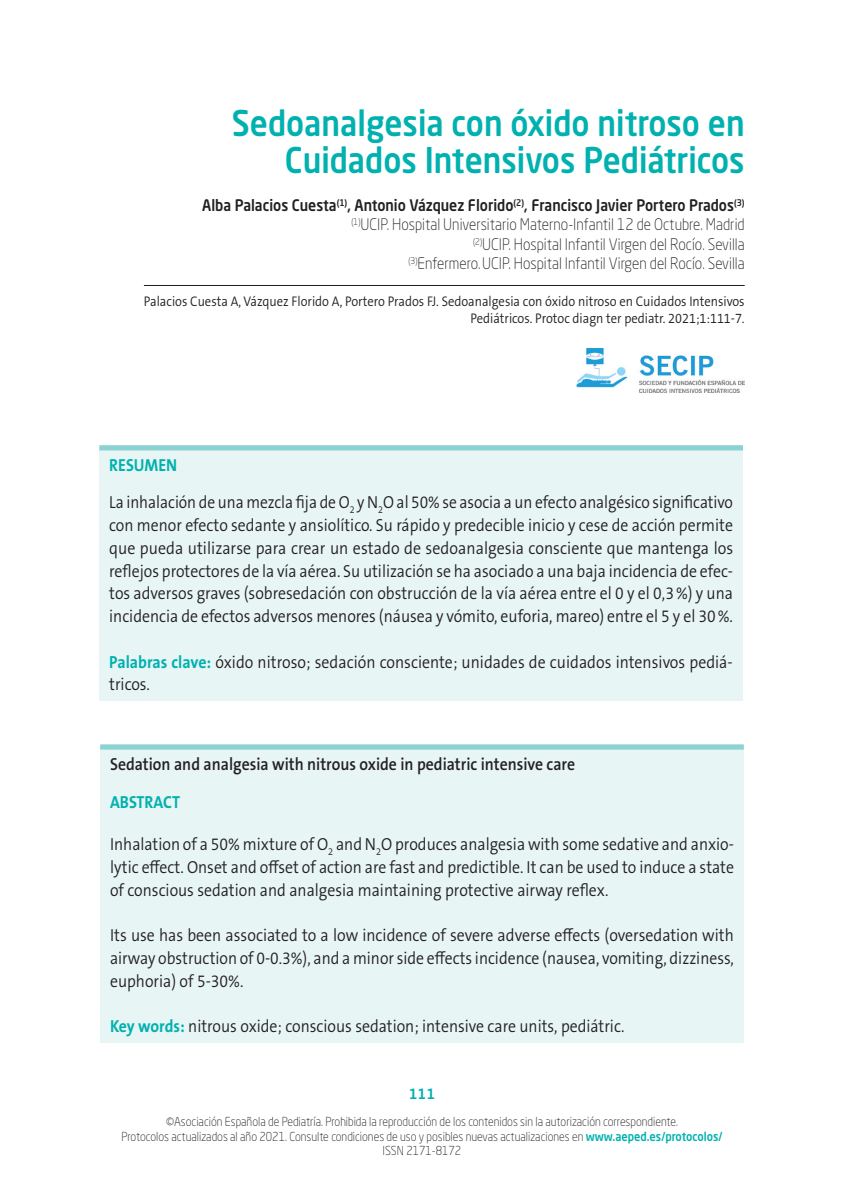
<style>
.page{position:relative;width:844px;height:1191px;background:#fff}
.page>*{position:absolute;margin:0;border:0;box-sizing:border-box;transform-origin:0 0}
.t1{font:500 35px/36.8px "Neo Sans Std";color:#00b1b0;text-align:right;scale:.9 1}
.t2{font:300 17.5px/22.8px "The Sans B Plus W4";color:#231f20;text-align:justify;scale:.9 1}
.t3{font:300 17.5px/22.8px "The Sans B Plus W4";color:#231f20;text-align:justify;scale:.88 1}
.t4{font:600 17.5px "The Sans B Plus W6";color:#231f20;scale:.9 1}
.t5{font:700 17.5px "The Sans B Plus W7";color:#00b1b0;scale:.9 1}
.t6{font:300 15.75px/19.2px "Neo Sans Std";color:#231f20;text-align:right;scale:.9 1}
.t7{font:300 14px/17.5px "The Sans B Plus W4";color:#231f20;text-align:right;scale:.9 1}
.t8{font:500 14px "Neo Sans Std";color:#00b1b0}
.t9{font:300 12.25px/14.7px "Neo Sans Std";color:#231f20;text-align:center;scale:.9 1}
.s1{font-weight:500}
.s2{font-family:"The Sans B Plus W7";font-weight:700;color:#00b1b0}
.s3{font-weight:500;color:#00b1b0}
</style>
<div class="page">
<hr style="left:144px;top:285px;width:600px;height:1px;background:#231f20">
<div style="left:99px;top:448px;width:643px;height:252px;background:#e7f5f4"></div>
<div style="left:99px;top:445px;width:643px;height:5px;background:#8bd2d3"></div>
<img style="left:576px;top:348px;width:168px;height:45px">
<div style="left:100px;top:747px;width:643px;height:295px;background:#e7f5f4"></div>
<div style="left:100px;top:744px;width:643px;height:5px;background:#8bd2d3"></div>
<h1 class="t1" style="left:232px;top:104px;width:571px">Sedoanalgesia con óxido nitroso en<br>Cuidados Intensivos Pediátricos</h1>
<p class="t6" style="left:202px;top:196px;width:604px"><span class="s1">Alba Palacios Cuesta</span><sup>(1)</sup><span class="s1">, Antonio Vázquez Florido</span><sup>(2)</sup><span class="s1">, Francisco Javier Portero Prados</span><sup>(3) </sup><sup>(1)</sup>UCIP. Hospital Universitario Materno-Infantil 12 de Octubre. Madrid<br><sup>(2)</sup>UCIP. Hospital Infantil Virgen del Rocío. Sevilla<br><sup>(3)</sup>Enfermero.UCIP. Hospital Infantil Virgen del Rocío. Sevilla</p>
<p class="t7" style="left:144px;top:292px;width:669px">Palacios Cuesta A, Vázquez Florido A, Portero Prados FJ. Sedoanalgesia con óxido nitroso en Cuidados Intensivos<br>Pediátricos. Protoc diagn ter pediatr. 2021;1:111-7.</p>
<p class="t5" style="left:109px;top:453px;width:77px">RESUMEN</p>
<p class="t3" style="left:109px;top:491px;width:710px">La inhalación de una mezcla fija de O<sub>2</sub> y N<sub>2</sub>O al 50% se asocia a un efecto analgésico significativo con menor efecto sedante y ansiolítico. Su rápido y predecible inicio y cese de acción permite que pueda utilizarse para crear un estado de sedoanalgesia consciente que mantenga los reflejos protectores de la vía aérea. Su utilización se ha asociado a una baja incidencia de efec&shy;tos adversos graves (sobresedación con obstrucción de la vía aérea entre el 0 y el 0,3%) y una incidencia de efectos adversos menores (náusea y vómito, euforia, mareo) entre el 5 y el 30%.</p>
<p class="t2" style="left:109px;top:650px;width:694px"><span class="s2">Palabras clave:</span> óxido nitroso; sedación consciente; unidades de cuidados intensivos pediá&shy;tricos.</p>
<p class="t4" style="left:110px;top:752px;width:518px">Sedation and analgesia with nitrous oxide in pediatric intensive care</p>
<p class="t5" style="left:110px;top:790px;width:79px">ABSTRACT</p>
<p class="t2" style="left:110px;top:833px;width:694px">Inhalation of a 50% mixture of O<sub>2</sub> and N<sub>2</sub>O produces analgesia with some sedative and anxio&shy;lytic effect. Onset and offset of action are fast and predictible. It can be used to induce a state of conscious sedation and analgesia maintaining protective airway reflex.</p>
<p class="t2" style="left:110px;top:924px;width:694px">Its use has been associated to a low incidence of severe adverse effects (oversedation with airway obstruction of 0-0.3%), and a minor side effects incidence (nausea, vomiting, dizziness, euphoria) of 5-30%.</p>
<p class="t2" style="left:110px;top:1015px;width:573px"><span class="s2">Key words:</span> nitrous oxide; conscious sedation; intensive care units, pediátric.</p>
<p class="t8" style="left:408px;top:1085px;width:28px">111</p>
<p class="t9" style="left:121px;top:1114px;width:669px">©Asociación Española de Pediatría. Prohibida la reproducción de los contenidos sin la autorización correspondiente.<br>Protocolos actualizados al año 2021. Consulte condiciones de uso y posibles nuevas actualizaciones en <span class="s3">www.aeped.es/protocolos/<br></span>ISSN 2171-8172</p>
</div>
